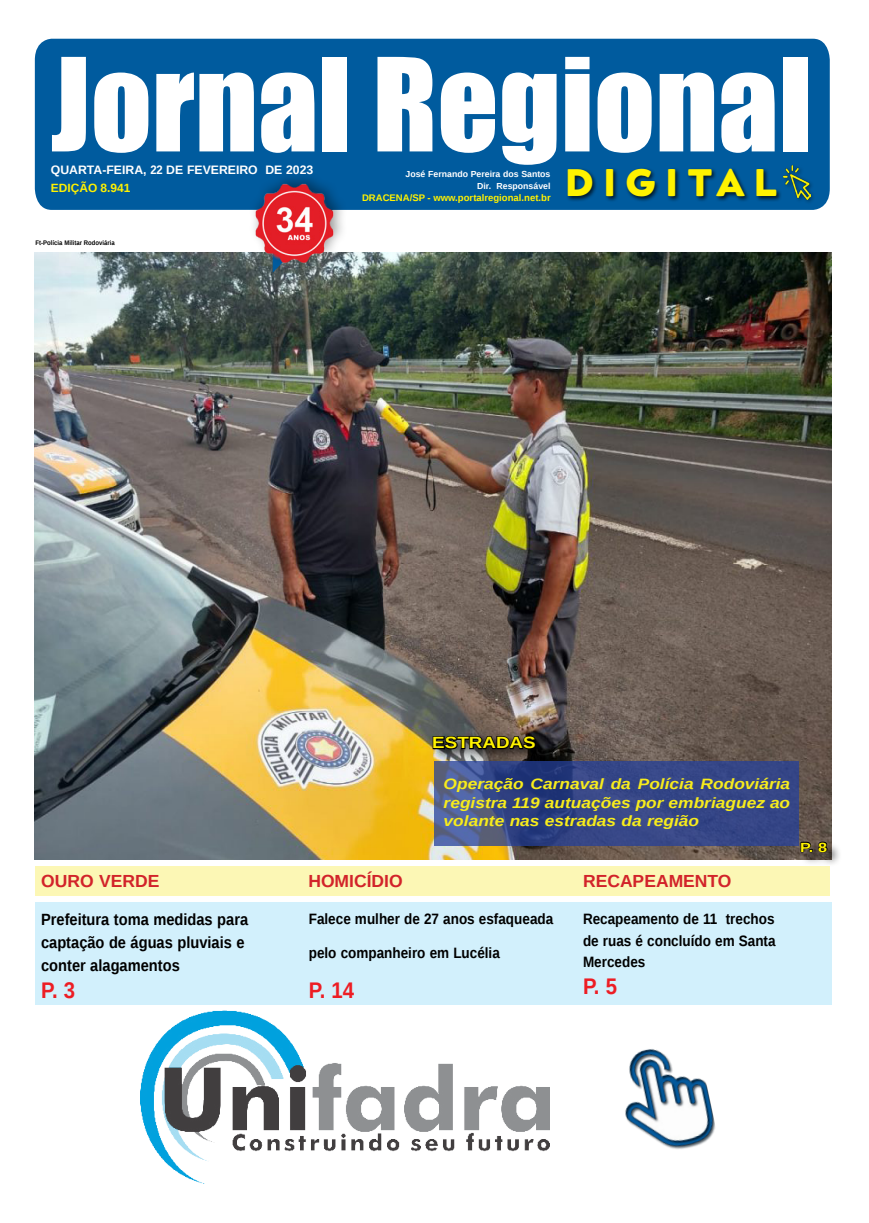
<style>
.page{position:relative;width:869px;height:1223px;background:#fff}
.page>*{position:absolute;margin:0;border:0;box-sizing:border-box;transform-origin:0 0}
.t1{font:119.5px "Impact";color:#fff}
.t2{font:800 39.75px "Neufreit";letter-spacing:.23em;color:#fff200;scale:1.04 1}
.Introductory{font:700 22.62px "Liberation Sans";color:#ed1d24;scale:.9 1}
.TÍTULO{font:700 17.5px "Liberation Sans";color:#d2232a}
.Introductory-2{font:700 16.25px/23px "Liberation Sans";color:#000;scale:.9 1}
.TÍTULO-2{font:700 16.25px "Liberation Sans";color:#fff200;scale:1.16 1}
.LINHA_FINA{font:italic 700 15px/18.8px "Liberation Sans";color:#f7ec1c;text-align:justify;scale:1.16 1}
.Introductory-3{font:700 15px "Liberation Sans";color:#000;scale:.9 1}
.Introductory-4{font:700 15px/21.6px "Liberation Sans";color:#000101;text-align:justify;scale:.9 1}
.Introductory-5{font:700 13.25px "Liberation Sans";color:#fff200;scale:1.22 1}
.LEGENDA{font:700 12.25px "Liberation Sans";color:#fff}
.DATA_PG{font:700 11.88px "Liberation Sans";color:#fff200}
.DATA_PG-2{font:700 9.5px "Liberation Sans";color:#fff200}
.LEGENDA-2{font:700 8.75px "Liberation Sans";color:#fff}
.Signature{font:700 6.62px "Liberation Sans";color:#000;scale:.9 1}
</style>
<div class="page">
<div style="left:35px;top:866px;width:794px;height:29px;background:#fcf7b5"></div>
<div style="left:35px;top:902px;width:796px;height:102px;background:#d2f0fc"></div>
<img style="left:35px;top:252px;width:796px;height:607px">
<div style="left:431px;top:732px;width:119px;height:29px;background:#000;opacity:.75"></div>
<svg style="left:431px;top:734px;width:106px;height:17px;background:#262421"></svg>
<svg style="left:434px;top:760px;width:364px;height:85px;background:#384886"></svg>
<div style="left:799px;top:841px;width:42px;height:26px;background:#000;opacity:.57"></div>
<svg style="left:799px;top:840px;width:29px;height:13px"></svg>
<svg style="left:35px;top:39px;width:794px;height:234px;fill:#005b9e"></svg>
<div style="left:566px;top:167px;width:216px;height:35px;background:#000;opacity:.75"></div>
<div style="left:781px;top:163px;width:34px;height:42px;background:#000;opacity:.46"></div>
<img style="left:783px;top:166px;width:26px;height:34px">
<img style="left:140px;top:1010px;width:409px;height:173px">
<div style="left:247px;top:170px;width:101px;height:99px;background:#000;opacity:.41"></div>
<img style="left:248px;top:174px;width:94px;height:95px">
<img style="left:625px;top:1049px;width:90px;height:100px">
<p class="t1" style="left:51px;top:12px;width:761px">Jornal Regional</p>
<p class="t2" style="left:564px;top:159px;width:205px">DIGITAL</p>
<p class="LEGENDA" style="left:51px;top:161px;width:264px">QUARTA-FEIRA, 22 DE FEVEREIRO DE 2023</p>
<p class="DATA_PG" style="left:51px;top:180px;width:81px">EDIÇÃO 8.941</p>
<p class="LEGENDA-2" style="left:405px;top:168px;width:146px">José Fernando Pereira dos Santos</p>
<p class="LEGENDA-2" style="left:477px;top:180px;width:75px">Dir. Responsável</p>
<p class="DATA_PG-2" style="left:362px;top:191px;width:190px">DRACENA/SP - www.portalregional.net.br</p>
<p class="Signature" style="left:36px;top:238px;width:89px">Ft-Polícia Militar Rodoviária</p>
<p class="TÍTULO-2" style="left:432px;top:731px;width:91px">ESTRADAS</p>
<p class="LINHA_FINA" style="left:443px;top:774px;width:300px">Operação Carnaval da Polícia Rodoviária registra 119 autuações por embriaguez ao volante nas estradas da região</p>
<p class="TÍTULO" style="left:41px;top:869px;width:120px">OURO VERDE</p>
<p class="TÍTULO" style="left:308px;top:869px;width:96px">HOMICÍDIO</p>
<p class="TÍTULO" style="left:582px;top:869px;width:150px">RECAPEAMENTO</p>
<p class="Introductory-3" style="left:308px;top:908px;width:273px">Falece mulher de 27 anos esfaqueada</p>
<p class="Introductory-3" style="left:308px;top:943px;width:214px">pelo companheiro em Lucélia</p>
<p class="Introductory" style="left:308px;top:974px;width:52px">P. 14</p>
<p class="Introductory-4" style="left:582px;top:907px;width:215px">Recapeamento de 11 trechos de ruas é concluído em Santa Mercedes</p>
<p class="Introductory" style="left:582px;top:971px;width:39px">P. 5</p>
<p class="Introductory-2" style="left:41px;top:907px;width:231px">Prefeitura toma medidas para captação de águas pluviais e conter alagamentos</p>
<p class="Introductory" style="left:41px;top:974px;width:39px">P. 3</p>
<p class="Introductory-5" style="left:799px;top:837px;width:24px">P. 8</p>
</div>
